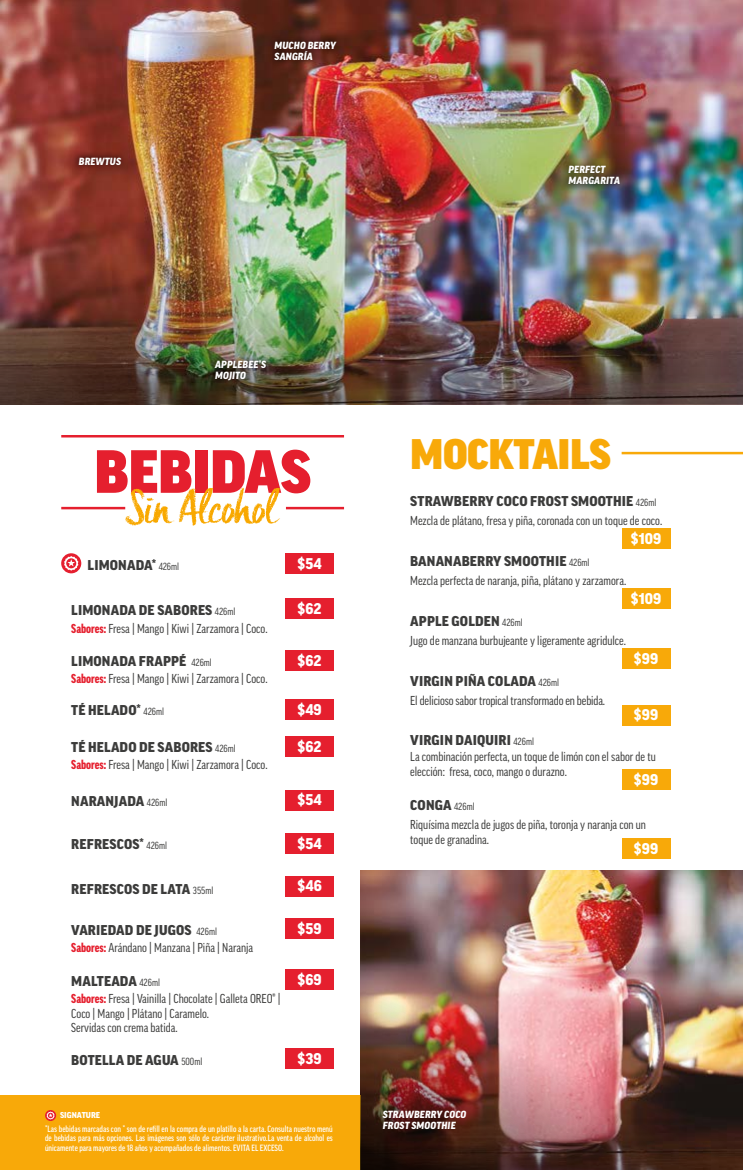
<style>
.page{position:relative;width:743px;height:1170px;background:#fff}
.page>*{position:absolute;margin:0;border:0;box-sizing:border-box;transform-origin:0 0}
.t1{font:900 58.75px "Good Pro";letter-spacing:-.01em;color:#e51f2e}
.t2{font:900 41.25px "Good Pro";letter-spacing:-.01em;color:#f8a909}
.t3{font:900 15px "Good Pro";color:#fff}
.t4{font:900 13.75px "Good Pro";letter-spacing:.01em;color:#3c3c3b}
.t5{font:12.5px/15px "Good Pro Cond News";color:#3c3c3b}
.t6{font:italic 900 10px/11.2px "Good Pro";letter-spacing:.01em;color:#fff}
.t7{font:500 condensed 8.75px/8.8px "Good Pro";color:#fff}
.t8{font:900 8.25px "Good Pro";color:#fff}
.s1{font-family:"Good Pro Cond News";font-weight:400;font-size:10px}
.s2{font-family:"Good Pro";font-weight:900;font-stretch:condensed;color:#e51f2e}
</style>
<div class="page">
<img style="left:360px;top:870px;width:382px;height:120px">
<img style="left:0;top:0;width:742px;height:179px">
<hr style="left:61px;top:435px;width:283px;height:3px;background:#e51f2e">
<hr style="left:61px;top:507px;width:64px;height:2px;background:#e51f2e">
<hr style="left:286px;top:507px;width:58px;height:2px;background:#e51f2e">
<svg style="left:125px;top:488px;width:155px;height:38px"></svg>
<div style="left:621px;top:529px;width:49px;height:20px;background:#f8a909"></div>
<div style="left:621px;top:589px;width:49px;height:20px;background:#f8a909"></div>
<div style="left:621px;top:649px;width:49px;height:20px;background:#f8a909"></div>
<div style="left:621px;top:705px;width:49px;height:20px;background:#f8a909"></div>
<div style="left:621px;top:770px;width:49px;height:20px;background:#f8a909"></div>
<div style="left:621px;top:839px;width:49px;height:20px;background:#f8a909"></div>
<div style="left:285px;top:599px;width:49px;height:20px;background:#e51f2e"></div>
<div style="left:285px;top:834px;width:49px;height:20px;background:#e51f2e"></div>
<div style="left:285px;top:700px;width:49px;height:20px;background:#e51f2e"></div>
<div style="left:285px;top:790px;width:49px;height:21px;background:#e51f2e"></div>
<div style="left:285px;top:737px;width:49px;height:20px;background:#e51f2e"></div>
<div style="left:285px;top:876px;width:49px;height:20px;background:#e51f2e"></div>
<div style="left:285px;top:919px;width:49px;height:20px;background:#e51f2e"></div>
<div style="left:285px;top:970px;width:49px;height:20px;background:#e51f2e"></div>
<div style="left:285px;top:1049px;width:49px;height:20px;background:#e51f2e"></div>
<div style="left:285px;top:651px;width:49px;height:20px;background:#e51f2e"></div>
<div style="left:285px;top:554px;width:49px;height:20px;background:#e51f2e"></div>
<hr style="left:621px;top:452px;width:121px;height:2px;background:#f8a909">
<svg style="left:61px;top:553px;width:20px;height:20px"></svg>
<svg style="left:64px;top:556px;width:14px;height:15px"></svg>
<div style="left:0;top:1095px;width:360px;height:75px;background:#f8a909"></div>
<svg style="left:45px;top:1110px;width:11px;height:11px"></svg>
<svg style="left:47px;top:1112px;width:7px;height:8px"></svg>
<img style="left:360px;top:990px;width:382px;height:180px">
<img style="left:0;top:179px;width:742px;height:226px">
<div style="left:73px;top:151px;width:54px;height:20px;background:#000;opacity:.75"></div>
<div style="left:268px;top:35px;width:73px;height:31px;background:#000;opacity:.75"></div>
<div style="left:562px;top:159px;width:63px;height:31px;background:#000;opacity:.75"></div>
<div style="left:209px;top:354px;width:63px;height:33px;background:#000;opacity:.75"></div>
<p class="t6" style="left:79px;top:156px;width:44px">BREWTUS</p>
<p class="t6" style="left:274px;top:40px;width:63px">MUCHO BERRY<br>SANGRÍA</p>
<p class="t6" style="left:568px;top:164px;width:53px">PERFECT<br>MARGARITA</p>
<p class="t6" style="left:215px;top:359px;width:52px">APPLEBEE’S<br>MOJITO</p>
<h1 class="t1" style="left:94px;top:439px;width:218px">BEBIDAS</h1>
<p class="t4" style="left:88px;top:557px;width:93px">LIMONADA* <span class="s1">426ml</span></p>
<p class="t3" style="left:297px;top:555px;width:26px">$54</p>
<p class="t4" style="left:71px;top:602px;width:166px">LIMONADA DE SABORES <span class="s1">426ml</span></p>
<p class="t5" style="left:71px;top:621px;width:198px"><span class="s2">Sabores:</span> Fresa | Mango | Kiwi | Zarzamora | Coco.</p>
<p class="t5" style="left:71px;top:671px;width:198px"><span class="s2">Sabores:</span> Fresa | Mango | Kiwi | Zarzamora | Coco.</p>
<p class="t4" style="left:71px;top:653px;width:142px">LIMONADA FRAPPÉ <span class="s1">426ml</span></p>
<p class="t4" style="left:71px;top:702px;width:94px">TÉ HELADO* <span class="s1">426ml</span></p>
<p class="t4" style="left:71px;top:739px;width:166px">TÉ HELADO DE SABORES <span class="s1">426ml</span></p>
<p class="t5" style="left:71px;top:757px;width:198px"><span class="s2">Sabores:</span> Fresa | Mango | Kiwi | Zarzamora | Coco.</p>
<p class="t4" style="left:71px;top:793px;width:98px">NARANJADA <span class="s1">426ml</span></p>
<p class="t4" style="left:71px;top:836px;width:97px">REFRESCOS* <span class="s1">426ml</span></p>
<p class="t4" style="left:71px;top:881px;width:143px">REFRESCOS DE LATA <span class="s1">355ml</span></p>
<p class="t4" style="left:71px;top:923px;width:147px">VARIEDAD DE JUGOS <span class="s1">426ml</span></p>
<p class="t5" style="left:71px;top:940px;width:183px"><span class="s2">Sabores:</span> Arándano | Manzana | Piña | Naranja</p>
<p class="t4" style="left:71px;top:974px;width:90px">MALTEADA <span class="s1">426ml</span></p>
<p class="t5" style="left:71px;top:991px;width:211px;line-height:14.6px"><span class="s2">Sabores:</span> Fresa | Vainilla | Chocolate | Galleta OREO® |<br>Coco | Mango | Plátano | Caramelo.<br>Servidas con crema batida.</p>
<p class="t4" style="left:71px;top:1052px;width:132px">BOTELLA DE AGUA <span class="s1">500ml</span></p>
<p class="t3" style="left:297px;top:600px;width:25px">$62</p>
<p class="t3" style="left:297px;top:652px;width:25px">$62</p>
<p class="t3" style="left:297px;top:701px;width:26px">$49</p>
<p class="t3" style="left:297px;top:738px;width:25px">$62</p>
<p class="t3" style="left:297px;top:792px;width:26px">$54</p>
<p class="t3" style="left:297px;top:835px;width:26px">$54</p>
<p class="t3" style="left:297px;top:877px;width:26px">$46</p>
<p class="t3" style="left:297px;top:920px;width:25px">$59</p>
<p class="t3" style="left:297px;top:971px;width:26px">$69</p>
<p class="t3" style="left:297px;top:1050px;width:25px">$39</p>
<p class="t8" style="left:60px;top:1111px;width:42px">SIGNATURE</p>
<p class="t7" style="left:45px;top:1125px;width:289px">*Las bebidas marcadas con * son de refill en la compra de un platillo a la carta. Consulta nuestro menú de bebidas para más opciones. Las imágenes son sólo de carácter ilustrativo.La venta de alcohol es</p>
<p class="t7" style="left:45px;top:1143px;width:240px">únicamente para mayores de 18 años y acompañados de alimentos. EVITA EL EXCESO.</p>
<h2 class="t2" style="left:410px;top:431px;width:202px">MOCKTAILS</h2>
<p class="t4" style="left:410px;top:494px;width:248px">STRAWBERRY COCO FROST SMOOTHIE <span class="s1">426ml</span></p>
<p class="t5" style="left:410px;top:513px;width:253px">Mezcla de plátano, fresa y piña, coronada con un toque de coco.</p>
<p class="t4" style="left:410px;top:554px;width:181px">BANANABERRY SMOOTHIE <span class="s1">426ml</span></p>
<p class="t3" style="left:630px;top:530px;width:32px">$109</p>
<p class="t5" style="left:410px;top:573px;width:217px">Mezcla perfecta de naranja, piña, plátano y zarzamora.</p>
<p class="t4" style="left:410px;top:614px;width:114px">APPLE GOLDEN <span class="s1">426ml</span></p>
<p class="t3" style="left:630px;top:590px;width:32px">$109</p>
<p class="t5" style="left:410px;top:633px;width:217px">Jugo de manzana burbujeante y ligeramente agridulce.</p>
<p class="t4" style="left:410px;top:674px;width:150px">VIRGIN PIÑA COLADA <span class="s1">426ml</span></p>
<p class="t5" style="left:410px;top:693px;width:196px">El delicioso sabor tropical transformado en bebida.</p>
<p class="t4" style="left:410px;top:732px;width:125px">VIRGIN DAIQUIRI <span class="s1">426ml</span></p>
<p class="t3" style="left:634px;top:650px;width:26px">$99</p>
<p class="t3" style="left:634px;top:707px;width:26px">$99</p>
<p class="t5" style="left:410px;top:749px;width:247px">La combinación perfecta, un toque de limón con el sabor de tu elección: fresa, coco, mango o durazno.</p>
<p class="t3" style="left:634px;top:772px;width:26px">$99</p>
<p class="t4" style="left:410px;top:797px;width:66px">CONGA <span class="s1">426ml</span></p>
<p class="t5" style="left:410px;top:817px;width:237px">Riquísima mezcla de jugos de piña, toronja y naranja con un toque de granadina.</p>
<p class="t3" style="left:634px;top:840px;width:26px">$99</p>
<p class="t6" style="left:383px;top:1109px;width:85px">STRAWBERRY COCO<br>FROST SMOOTHIE</p>
</div>
